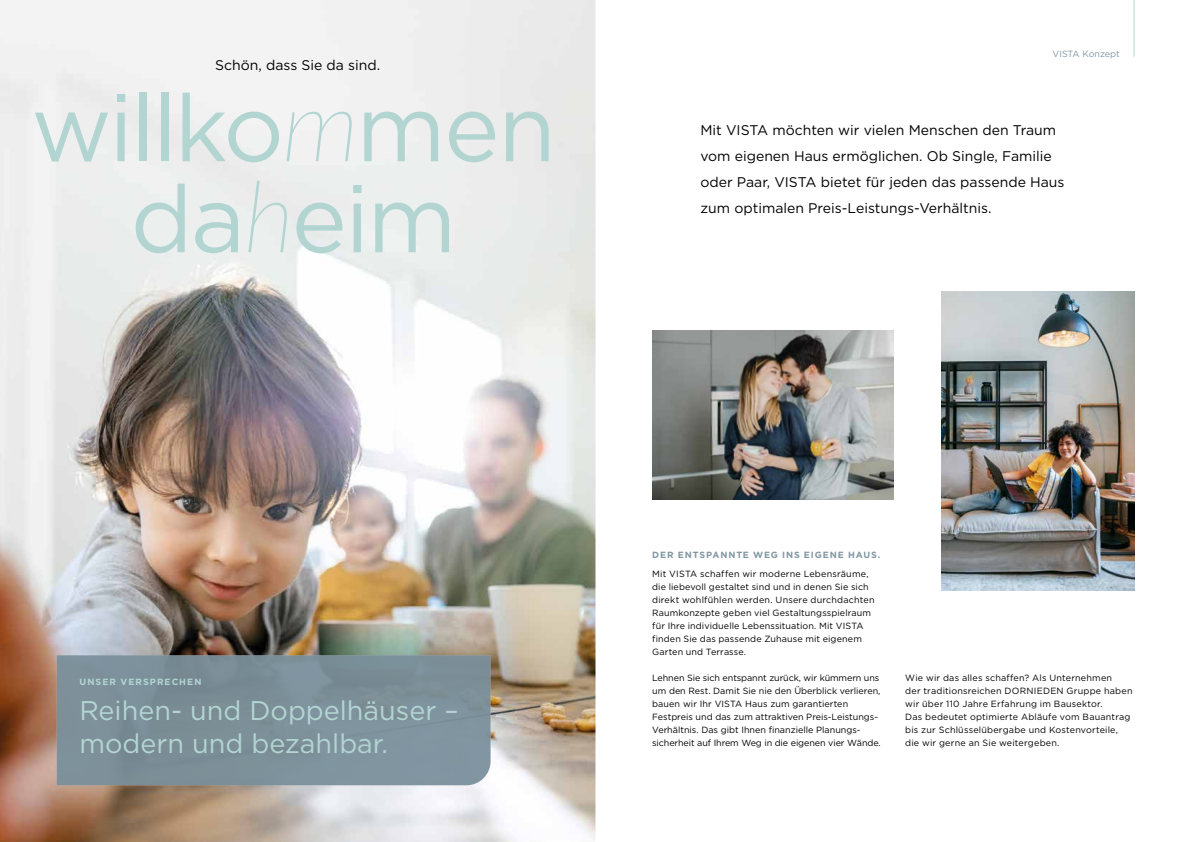
<style>
.page{position:relative;width:1191px;height:842px;background:#fff}
.page>*{position:absolute;margin:0;border:0;box-sizing:border-box;transform-origin:0 0}
.t1{font:94px/91px "Gotham";letter-spacing:-.025em;color:#b3d5d2;text-align:center}
.t2{font:27px/32.4px "Gotham";color:#b3d5d2}
.t3{font:14px/26px "Gotham";color:#000}
.t4{font:9px/13px "Gotham";letter-spacing:.01em;color:#000}
.t5{font:700 9px "Gotham";letter-spacing:.095em;color:#8297a2}
.t6{font:700 9px "Gotham";letter-spacing:.12em;color:#b3d5d2}
.t7{font:9px "Gotham";color:#8297a2}
.s1{font-family:"Lato";font-weight:100;font-style:italic;font-size:99px}
</style>
<div class="page">
<img style="left:0;top:0;width:595px;height:842px">
<img style="left:652px;top:330px;width:241px;height:169px">
<img style="left:941px;top:291px;width:193px;height:299px">
<div style="left:57px;top:655px;width:433px;height:130px;background:#7d9099"></div>
<hr style="left:1133px;top:0;width:1px;height:57px;background:#b3d5d2">
<h3 class="t3" style="left:215px;top:52px;width:167px">Schön, dass Sie da sind.</h3>
<h1 class="t1" style="left:31px;top:81px;width:526px">willko<span class="s1">m</span>men da<span class="s1">h</span>eim</h1>
<p class="t7" style="left:1052px;top:49px;width:69px">VISTA Konzept</p>
<h3 class="t3" style="left:700px;top:117px;width:366px">Mit VISTA möchten wir vielen Menschen den Traum vom eigenen Haus ermöglichen. Ob Single, Familie oder Paar, VISTA bietet für jeden das passende Haus zum optimalen Preis-Leistungs-Verhältnis.</h3>
<p class="t6" style="left:79px;top:676px;width:124px">UNSER VERSPRECHEN</p>
<h2 class="t2" style="left:79px;top:694px;width:381px">Reihen- und Doppelhäuser – modern und bezahlbar.</h2>
<p class="t5" style="left:652px;top:549px;width:230px">DER ENTSPANNTE WEG INS EIGENE HAUS.</p>
<p class="t4" style="left:652px;top:567px;width:224px">Mit VISTA schaffen wir moderne Lebensräume, die liebevoll gestaltet sind und in denen Sie sich direkt wohlfühlen werden. Unsere durchdachten Raumkonzepte geben viel Gestaltungsspielraum für Ihre individuelle Lebenssituation. Mit VISTA finden Sie das passende Zuhause mit eigenem Garten und Terrasse.</p>
<p class="t4" style="left:652px;top:671px;width:230px">Lehnen Sie sich entspannt zurück, wir kümmern uns um den Rest. Damit Sie nie den Überblick verlieren, bauen wir Ihr VISTA Haus zum garantierten Festpreis und das zum attraktiven Preis-Leistungs-Verhältnis. Das gibt Ihnen finanzielle Planungs&shy;sicherheit auf Ihrem Weg in die eigenen vier Wände.</p>
<p class="t4" style="left:905px;top:671px;width:229px">Wie wir das alles schaffen? Als Unternehmen<br>der traditionsreichen DORNIEDEN Gruppe haben wir über 110 Jahre Erfahrung im Bausektor.<br>Das bedeutet optimierte Abläufe vom Bauantrag bis zur Schlüsselübergabe und Kostenvorteile, die wir gerne an Sie weitergeben.</p>
</div>
